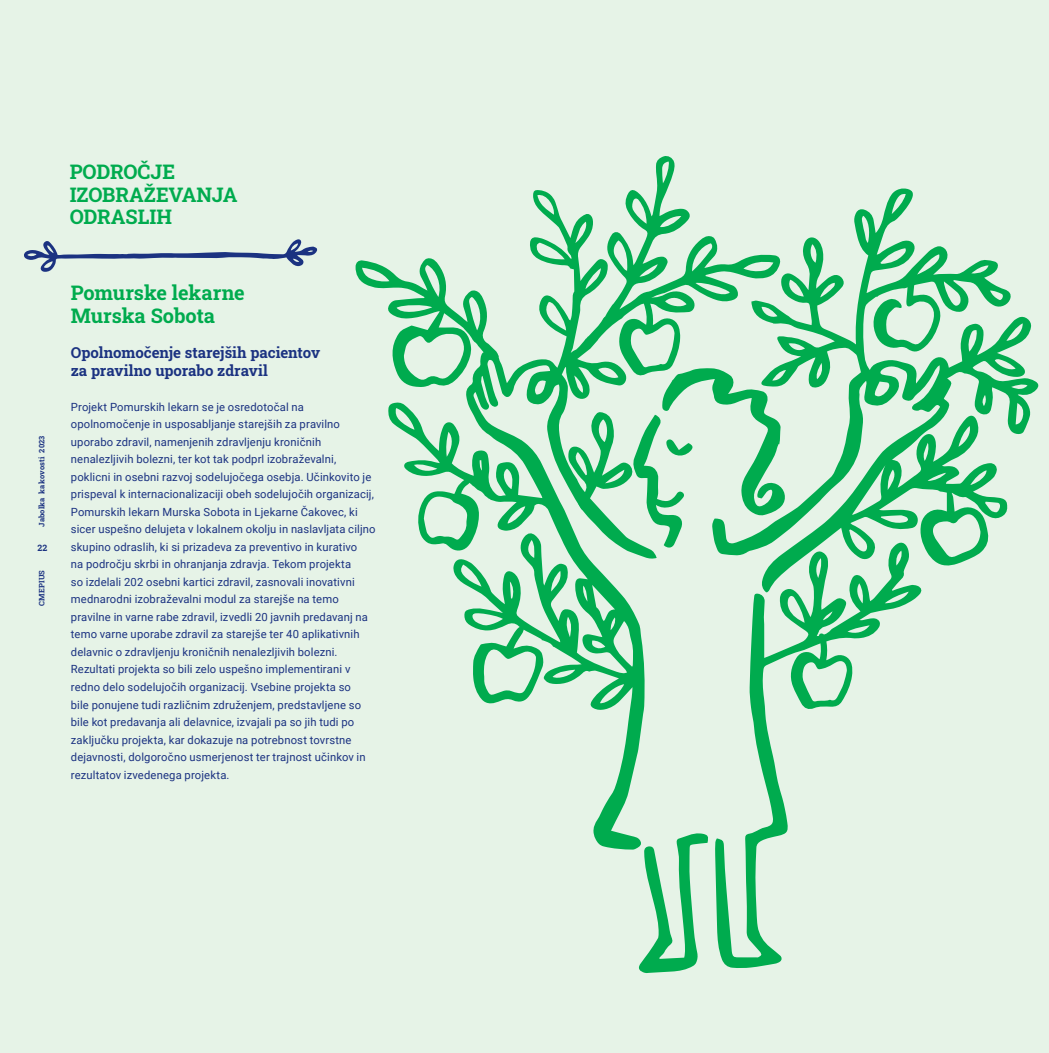
<style>
.page{position:relative;width:1049px;height:1053px;background:#fff}
.page>*{position:absolute;margin:0;border:0;box-sizing:border-box;transform-origin:0 0}
.t1{font:20px/22.5px "Roboto Slab";letter-spacing:-.005em;color:#00ab4e}
.t2{font:15px/17.5px "Roboto Slab";letter-spacing:-.005em;color:#1b3281}
.t3{font:11.25px/17.5px "Roboto";letter-spacing:.01em;color:#1b3281}
.t4{font:8.75px "Roboto Slab";color:#1b3281}
.t5{font:7.5px "Roboto Slab";letter-spacing:.02em;color:#1b3281}
</style>
<div class="page">
<div style="left:0;top:0;width:1049px;height:1052px;background:#e6f3e7"></div>
<svg style="left:656px;top:156px;width:56px;height:133px"></svg>
<svg style="left:388px;top:190px;width:269px;height:659px"></svg>
<svg style="left:712px;top:188px;width:327px;height:352px"></svg>
<svg style="left:715px;top:540px;width:207px;height:428px"></svg>
<svg style="left:637px;top:832px;width:71px;height:141px"></svg>
<svg style="left:417px;top:478px;width:62px;height:73px"></svg>
<svg style="left:789px;top:632px;width:63px;height:78px"></svg>
<svg style="left:871px;top:272px;width:70px;height:81px"></svg>
<svg style="left:473px;top:625px;width:71px;height:78px"></svg>
<svg style="left:919px;top:490px;width:70px;height:76px"></svg>
<svg style="left:562px;top:289px;width:225px;height:260px"></svg>
<svg style="left:355px;top:258px;width:143px;height:129px"></svg>
<svg style="left:24px;top:239px;width:293px;height:33px"></svg>
<h1 class="t1" style="left:70px;top:160px;width:169px">PODROČJE<br>IZOBRAŽEVANJA<br>ODRASLIH</h1>
<p class="t5" style="left:36px;top:527px;width:93px;rotate:-90deg">Jabolka kakovosti 2023</p>
<p class="t4" style="left:38px;top:541px;width:11px">22</p>
<p class="t5" style="left:36px;top:605px;width:37px;rotate:-90deg">CMEPIUS</p>
<h1 class="t1" style="left:71px;top:281px;width:175px">Pomurske lekarne<br>Murska Sobota</h1>
<h2 class="t2" style="left:71px;top:343px;width:251px">Opolnomočenje starejših pacientov za pravilno uporabo zdravil</h2>
<p class="t3" style="left:71px;top:397px;width:306px">Projekt Pomurskih lekarn se je osredotočal na opolnomočenje in usposabljanje starejših za pravilno uporabo zdravil, namenjenih zdravljenju kroničnih nenalezljivih bolezni, ter kot tak podprl izobraževalni, poklicni in osebni razvoj sodelujočega osebja. Učinkovito je prispeval k internacionalizaciji obeh sodelujočih organizacij, Pomurskih lekarn Murska Sobota in Ljekarne Čakovec, ki sicer uspešno delujeta v lokalnem okolju in naslavljata ciljno skupino odraslih, ki si prizadeva za preventivo in kurativo<br>na področju skrbi in ohranjanja zdravja. Tekom projekta<br>so izdelali 202 osebni kartici zdravil, zasnovali inovativni mednarodni izobraževalni modul za starejše na temo pravilne in varne rabe zdravil, izvedli 20 javnih predavanj na temo varne uporabe zdravil za starejše ter 40 aplikativnih delavnic o zdravljenju kroničnih nenalezljivih bolezni.<br>Rezultati projekta so bili zelo uspešno implementirani v redno delo sodelujočih organizacij. Vsebine projekta so<br>bile ponujene tudi različnim združenjem, predstavljene so bile kot predavanja ali delavnice, izvajali pa so jih tudi po zaključku projekta, kar dokazuje na potrebnost tovrstne dejavnosti, dolgoročno usmerjenost ter trajnost učinkov in rezultatov izvedenega projekta.</p>
</div>
